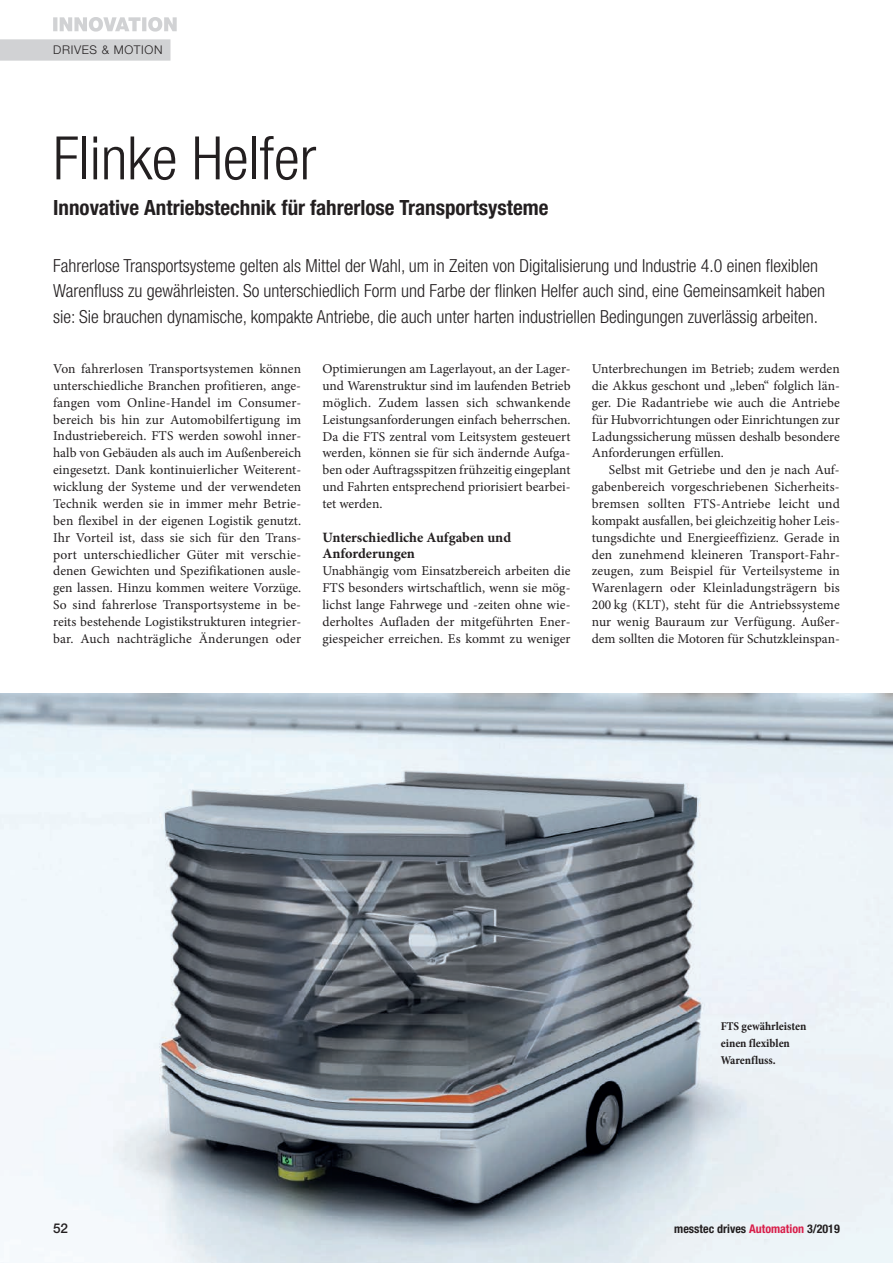
<style>
.page{position:relative;width:893px;height:1263px;background:#fff}
.page>*{position:absolute;margin:0;border:0;box-sizing:border-box;transform-origin:0 0}
.t1{font:300 condensed 60px "Helvetica Neue LT Std";color:#231f20}
.t2{font:700 condensed 21px "Helvetica Neue LT Std";color:#231f20}
.t3{font:300 condensed 18px/25.5px "Helvetica Neue LT Std";color:#231f20}
.t4{font:700 14.25px/16.8px "Minion Pro";color:#231f20}
.t5{font:13.5px/16.8px "Minion Pro";color:#231f20;text-align:justify}
.t6{font:500 13.5px "Helvetica Neue LT Std";color:#231f20}
.t7{font:700 condensed 12px/16.8px "Minion Pro";letter-spacing:-.005em;color:#231f20}
.t8{font:700 condensed 12px "Helvetica Neue LT Std";color:#231f20}
.t9{font:300 12px "Helvetica Neue LT Std";letter-spacing:.055em;color:#231f20}
.s1{color:#d81e4a}
</style>
<div class="page">
<img style="left:0;top:693px;width:893px;height:570px">
<svg style="left:53px;top:17px;width:124px;height:15px"></svg>
<div style="left:0;top:39px;width:170px;height:22px;background:#d1d2d4"></div>
<p class="t9" style="left:53px;top:43px;width:17px">DRIVES</p>
<p class="t9" style="left:102px;top:43px;width:60px">&amp; MOTION</p>
<h1 class="t1" style="left:53px;top:124px;width:265px">Flinke Helfer</h1>
<h2 class="t2" style="left:53px;top:195px;width:497px">Innovative Antriebstechnik für fahrerlose Transportsysteme</h2>
<p class="t3" style="left:53px;top:253px;width:774px">Fahrerlose Transportsysteme gelten als Mittel der Wahl, um in Zeiten von Digitalisierung und Industrie 4.0 einen flexiblen<br>Warenfluss zu gewährleisten. So unterschiedlich Form und Farbe der flinken Helfer auch sind, eine Gemeinsamkeit haben sie: Sie brauchen dynamische, kompakte Antriebe, die auch unter harten industriellen Bedingungen zuverlässig arbeiten.</p>
<p class="t5" style="left:53px;top:360px;width:250px">Von fahrerlosen Transportsystemen können unterschiedliche Branchen profitieren, ange&shy;fangen vom Online-Handel im Consumer&shy;bereich bis hin zur Automobilfertigung im Industriebereich. FTS werden sowohl inner&shy;halb von Gebäuden als auch im Außenbereich eingesetzt. Dank kontinuierlicher Weiterent&shy;wicklung der Systeme und der verwendeten Technik werden sie in immer mehr Betrie&shy;ben flexibel in der eigenen Logistik genutzt.<br>Ihr Vorteil ist, dass sie sich für den Trans&shy;port unterschiedlicher Güter mit verschie&shy;denen Gewichten und Spezifikationen ausle&shy;gen lassen. Hinzu kommen weitere Vorzüge.<br>So sind fahrerlose Transportsysteme in be&shy;reits bestehende Logistikstrukturen integrier&shy;bar. Auch nachträgliche Änderungen oder</p>
<p class="t5" style="left:322px;top:360px;width:250px">Optimierungen am Lagerlayout, an der Lager&shy;und Warenstruktur sind im laufenden Betrieb möglich. Zudem lassen sich schwankende Leistungsanforderungen einfach beherrschen.<br>Da die FTS zentral vom Leitsystem gesteuert werden, können sie für sich ändernde Aufga&shy;ben oder Auftragsspitzen frühzeitig eingeplant und Fahrten entsprechend priorisiert bearbei&shy;tet werden.</p>
<p class="t5" style="left:592px;top:360px;width:250px">Unterbrechungen im Betrieb; zudem werden die Akkus geschont und „leben“ folglich län&shy;ger. Die Radantriebe wie auch die Antriebe für Hubvorrichtungen oder Einrichtungen zur Ladungssicherung müssen deshalb besondere Anforderungen erfüllen.</p>
<p class="t5" style="left:592px;top:462px;width:250px;text-indent:17px">Selbst mit Getriebe und den je nach Auf&shy;gabenbereich vorgeschriebenen Sicherheits&shy;bremsen sollten FTS-Antriebe leicht und kompakt ausfallen, bei gleichzeitig hoher Leis&shy;tungsdichte und Energieeffizienz. Gerade in den zunehmend kleineren Transport-Fahr&shy;zeugen, zum Beispiel für Verteilsysteme in Warenlagern oder Kleinladungsträgern bis 200 kg (KLT), steht für die Antriebssysteme nur wenig Bauraum zur Verfügung. Außer&shy;dem sollten die Motoren für Schutzkleinspan-</p>
<p class="t4" style="left:322px;top:528px;width:190px">Unterschiedliche Aufgaben und<br>Anforderungen</p>
<p class="t5" style="left:322px;top:563px;width:250px">Unabhängig vom Einsatzbereich arbeiten die FTS besonders wirtschaftlich, wenn sie mög&shy;lichst lange Fahrwege und -zeiten ohne wie&shy;derholtes Aufladen der mitgeführten Ener&shy;giespeicher erreichen. Es kommt zu weniger</p>
<p class="t7" style="left:721px;top:1018px;width:87px">FTS gewährleisten einen flexiblen<br>Warenfluss.</p>
<p class="t6" style="left:53px;top:1220px;width:17px">52</p>
<p class="t8" style="left:674px;top:1221px;width:167px">messtec drives <span class="s1">Automation</span> 3/2019</p>
</div>
